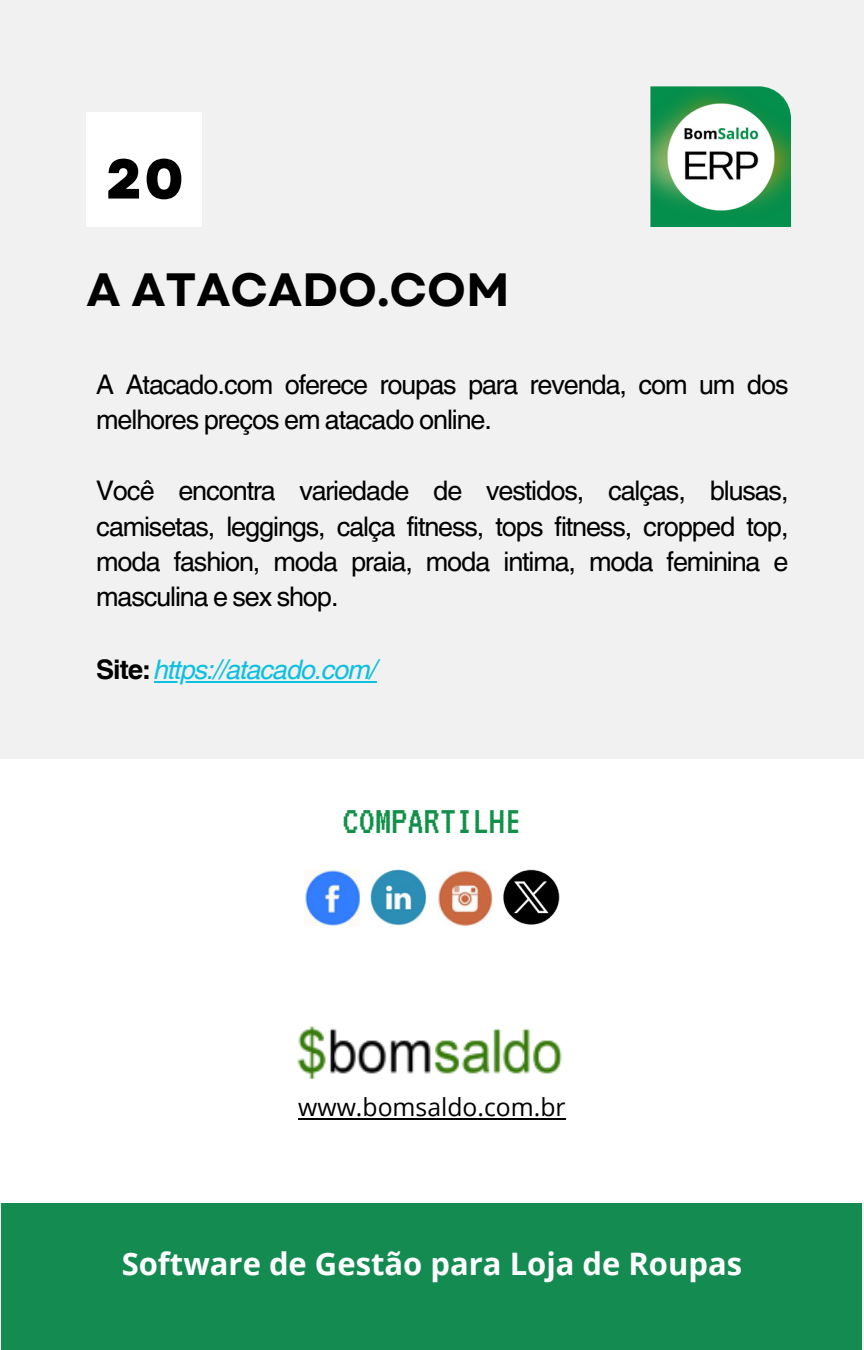
<style>
.page{position:relative;width:864px;height:1350px;background:#f1f1f1}
.page>*{position:absolute;margin:0;border:0;box-sizing:border-box;transform-origin:0 0}
.t1{font:800 55.8px "Garet";color:#000}
.t2{font:700 46.57px "Garet";color:#000}
.t3{font:40.73px "VT323";color:#12904a}
.t4{font:700 31.05px "Open Sans";color:#fff}
.t5{font:27px/35.6px "Helvetica World";letter-spacing:-.04em;color:#000}
.t6{font:italic 27px "Helvetica World";letter-spacing:-.04em;color:#0cc0df}
.t7{font:24.75px "Open Sans";color:#000}
.s1{font-weight:700;font-style:normal;color:#000}
</style>
<div class="page">
<div style="left:86px;top:112px;width:115px;height:115px;background:#fff"></div>
<div style="left:2px;top:1203px;width:860px;height:147px;background:#138b51"></div>
<img style="left:650px;top:86px;width:141px;height:141px">
<div style="left:0;top:760px;width:864px;height:443px;background:#fff"></div>
<hr style="left:154px;top:681px;width:222px;height:1px;background:#0cc0df">
<img style="left:370px;top:869px;width:57px;height:57px">
<img style="left:438px;top:870px;width:54px;height:55px">
<img style="left:305px;top:869px;width:55px;height:56px">
<img style="left:503px;top:869px;width:57px;height:56px">
<img style="left:298px;top:1026px;width:264px;height:53px">
<hr style="left:298px;top:1118px;width:268px;height:1px;background:#000">
<h1 class="t1" style="left:106px;top:139px;width:79px">20</h1>
<h2 class="t2" style="left:86px;top:256px;width:425px">A ATACADO.COM</h2>
<p class="t5" style="left:96px;top:367px;width:694px">A Atacado.com oferece roupas para revenda, com um dos melhores preços em atacado online.</p>
<p class="t5" style="left:96px;top:473px;width:694px;text-align:justify">Você encontra variedade de vestidos, calças, blusas, camisetas, leggings, calça fitness, tops fitness, cropped top, moda fashion, moda praia, moda intima, moda feminina e masculina e sex shop.</p>
<p class="t6" style="left:96px;top:647px;width:283px"><span class="s1">Site:</span> https://atacado.com/</p>
<h3 class="t3" style="left:343px;top:801px;width:180px">COMPARTILHE</h3>
<p class="t7" style="left:298px;top:1090px;width:269px">www.bomsaldo.com.br</p>
<p class="t4" style="left:122px;top:1241px;width:622px">Software de Gestão para Loja de Roupas</p>
</div>
